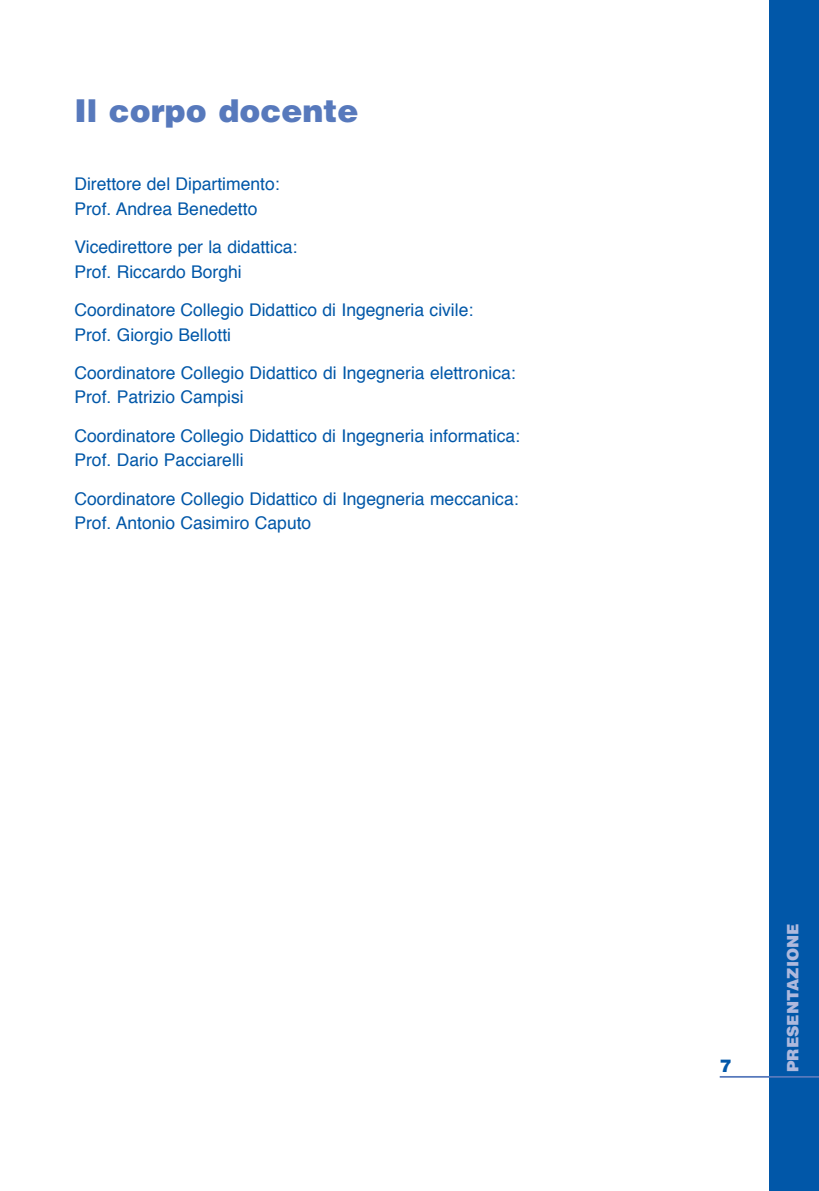
<style>
.page{position:relative;width:819px;height:1191px;background:#fff}
.page>*{position:absolute;margin:0;border:0;box-sizing:border-box;transform-origin:0 0}
.t1{font:900 31.5px "Helvetica";color:#5779bc}
.t2{font:17.5px/24.5px "Helvetica";color:#0157a8}
.t3{font:900 17.5px "Helvetica";color:#0157a8}
.t4{font:900 15.75px "Helvetica";color:#aeb9dd}
</style>
<div class="page">
<div style="left:769px;top:0;width:50px;height:1191px;background:#0157a8"></div>
<hr style="left:719px;top:1076px;width:100px;height:1px;background:#5779bc">
<h1 class="t1" style="left:74px;top:93px;width:285px">Il corpo docente</h1>
<p class="t2" style="left:74px;top:173px;width:207px">Direttore del Dipartimento: prof. andrea Benedetto</p>
<p class="t2" style="left:74px;top:236px;width:224px">Vicedirettore per la didattica: prof. riccardo Borghi</p>
<p class="t2" style="left:74px;top:299px;width:400px">Coordinatore Collegio Didattico di ingegneria civile: prof. Giorgio Bellotti</p>
<p class="t2" style="left:74px;top:362px;width:442px">Coordinatore Collegio Didattico di ingegneria elettronica: prof. patrizio Campisi</p>
<p class="t2" style="left:74px;top:425px;width:447px">Coordinatore Collegio Didattico di ingegneria informatica: prof. Dario pacciarelli</p>
<p class="t2" style="left:74px;top:488px;width:445px">Coordinatore Collegio Didattico di ingegneria meccanica: prof. antonio Casimiro Caputo</p>
<p class="t3" style="left:719px;top:1055px;width:13px">7</p>
<p class="t4" style="left:783px;top:1071px;width:150px;rotate:-90deg">PRESENTAZIONE</p>
</div>
